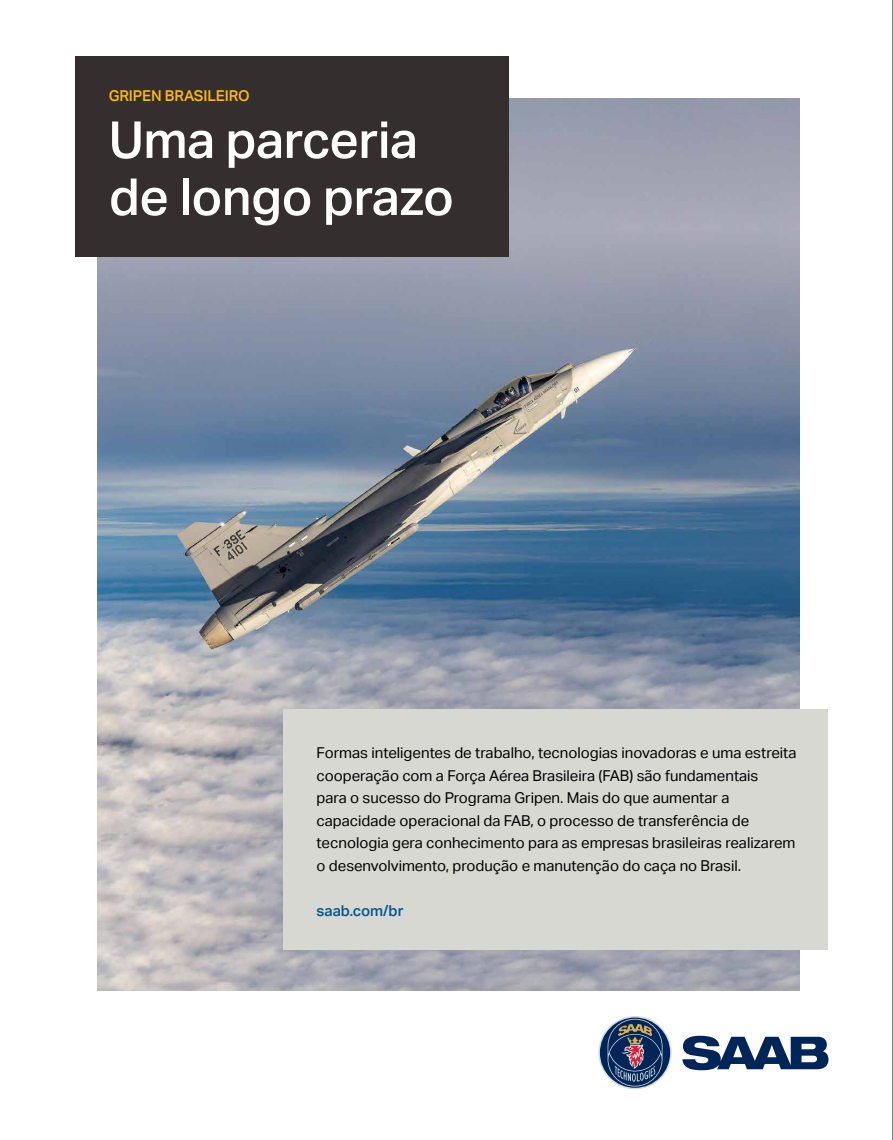
<style>
.page{position:relative;width:893px;height:1140px;background:#fff}
.page>*{position:absolute;margin:0;border:0;box-sizing:border-box;transform-origin:0 0}
.t1{font:500 51px/57px "Aktiv Grotesk";letter-spacing:-.01em;color:#fff}
.t2{font:15px/22.5px "Aktiv Grotesk";color:#000}
.t3{font:500 15px "Aktiv Grotesk";letter-spacing:-.01em;color:#fdb913}
.t4{font:500 15px "Aktiv Grotesk";color:#005691}
</style>
<div class="page">
<img style="left:98px;top:99px;width:702px;height:891px">
<div style="left:283px;top:708px;width:544px;height:241px;background:#d7d8d2"></div>
<svg style="left:598px;top:1016px;width:74px;height:73px"></svg>
<div style="left:600px;top:1017px;width:70px;height:70px;background:#002659;border-radius:50%"></div>
<svg style="left:608px;top:1018px;width:54px;height:68px"></svg>
<svg style="left:682px;top:1035px;width:146px;height:35px"></svg>
<div style="left:75px;top:56px;width:433px;height:200px;background:#342f2e"></div>
<hr style="left:892px;top:0;width:1px;height:1140px;background:#000">
<p class="t3" style="left:109px;top:87px;width:142px">GRIPEN BRASILEIRO</p>
<h1 class="t1" style="left:109px;top:112px;width:347px">Uma parceria de longo prazo</h1>
<p class="t2" style="left:317px;top:741px;width:481px">Formas inteligentes de trabalho, tecnologias inovadoras e uma estreita cooperação com a Força Aérea Brasileira (FAB) são fundamentais<br>para o sucesso do Programa Gripen. Mais do que aumentar a capacidade operacional da FAB, o processo de transferência de tecnologia gera conhecimento para as empresas brasileiras realizarem o desenvolvimento, produção e manutenção do caça no Brasil.</p>
<p class="t4" style="left:317px;top:901px;width:89px">saab.com/br</p>
</div>
